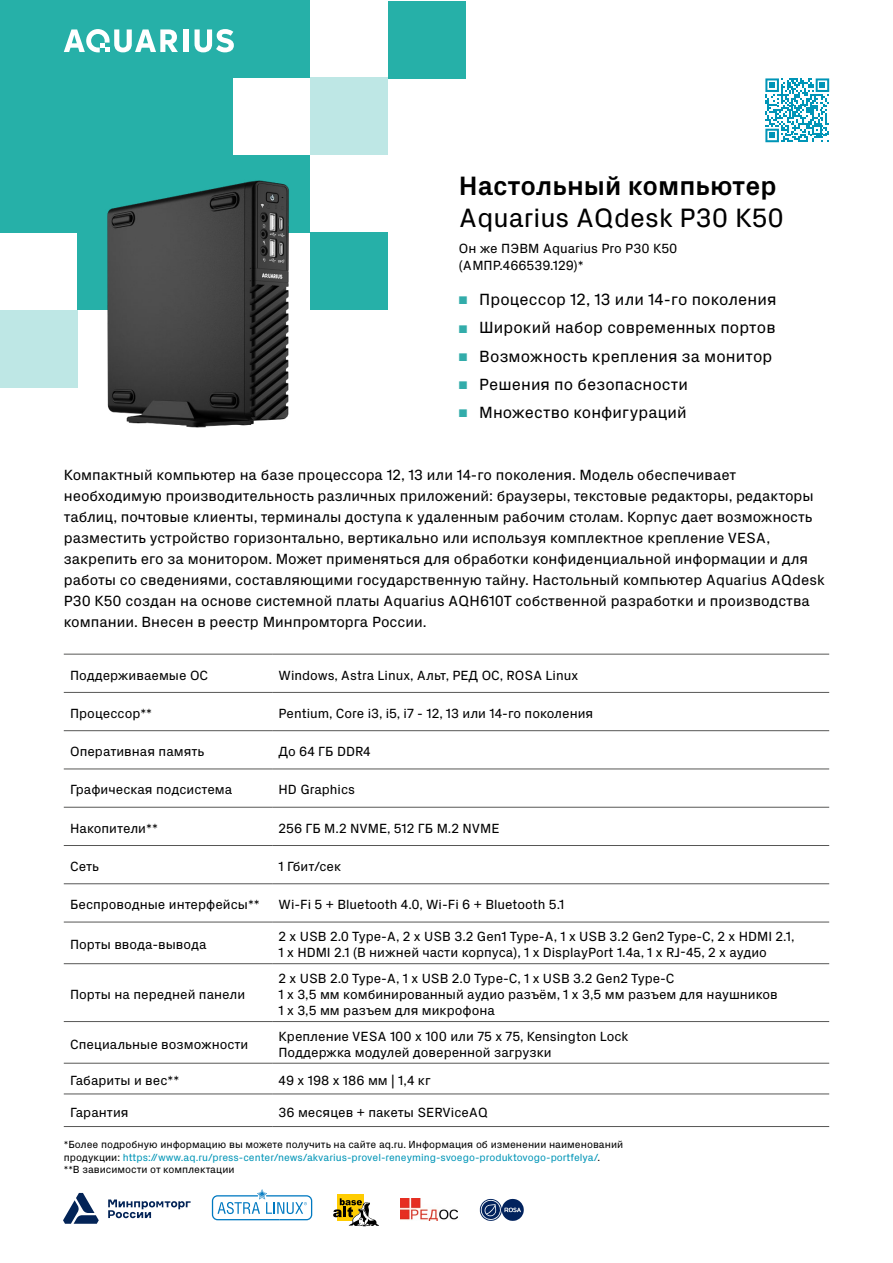
<style>
.page{position:relative;width:893px;height:1263px;background:#fff}
.page>*{position:absolute;margin:0;border:0;box-sizing:border-box;transform-origin:0 0}
.t1{font:27px "Aquariusfont";color:#000}
.t2{font:700 27px "Aquariusfont";color:#000}
.t3{font:16.5px "Aquariusfont";letter-spacing:.005em;color:#000}
.t4{font:15px/21px "Aquariusfont";color:#000}
.t5{font:13.5px/16.2px "Aquariusfont";color:#000}
.t6{font:10.5px/12.6px "Aquariusfont";color:#000}
.s1{font-family:"Arial";color:#32acaa}
.s2{color:#0095b7}
</style>
<div class="page">
<div style="left:0;top:0;width:78px;height:78px;background:#26b0a8"></div>
<div style="left:78px;top:0;width:77px;height:78px;background:#26b0a8"></div>
<div style="left:155px;top:0;width:78px;height:78px;background:#26b0a8"></div>
<div style="left:0;top:78px;width:78px;height:77px;background:#26b0a8"></div>
<div style="left:78px;top:78px;width:77px;height:77px;background:#26b0a8"></div>
<div style="left:155px;top:78px;width:78px;height:77px;background:#26b0a8"></div>
<div style="left:0;top:155px;width:78px;height:78px;background:#26b0a8"></div>
<div style="left:78px;top:155px;width:77px;height:78px;background:#26b0a8"></div>
<div style="left:155px;top:155px;width:78px;height:78px;background:#26b0a8"></div>
<div style="left:233px;top:155px;width:77px;height:78px;background:#26b0a8"></div>
<div style="left:310px;top:233px;width:78px;height:77px;background:#26b0a8"></div>
<div style="left:233px;top:0;width:77px;height:78px;background:#26b0a8"></div>
<div style="left:310px;top:78px;width:78px;height:77px;background:#bee7e5"></div>
<div style="left:183px;top:29px;width:5px;height:23px;background:#fff"></div>
<svg style="left:195px;top:29px;width:39px;height:23px"></svg>
<svg style="left:64px;top:29px;width:114px;height:23px"></svg>
<svg style="left:63px;top:1193px;width:36px;height:31px"></svg>
<svg style="left:108px;top:1199px;width:83px;height:19px"></svg>
<div style="left:0;top:310px;width:78px;height:78px;background:#bee7e5"></div>
<div style="left:388px;top:1px;width:77px;height:77px;background:#26b0a8"></div>
<svg style="left:212px;top:1189px;width:100px;height:31px"></svg>
<div style="left:337px;top:1194px;width:27px;height:26px;background:#fc0"></div>
<svg style="left:333px;top:1198px;width:46px;height:28px"></svg>
<img style="left:400px;top:1199px;width:57px;height:22px">
<svg style="left:480px;top:1199px;width:44px;height:22px"></svg>
<svg style="left:64px;top:691px;width:765px;height:404px"></svg>
<hr style="left:64px;top:654px;width:208px;height:1px;background:#575756">
<hr style="left:272px;top:654px;width:557px;height:1px;background:#575756">
<hr style="left:64px;top:692px;width:208px;height:1px;background:#575756">
<hr style="left:272px;top:692px;width:557px;height:1px;background:#575756">
<hr style="left:64px;top:730px;width:208px;height:1px;background:#575756">
<hr style="left:272px;top:730px;width:557px;height:1px;background:#575756">
<hr style="left:64px;top:768px;width:208px;height:1px;background:#575756">
<hr style="left:272px;top:768px;width:557px;height:1px;background:#575756">
<hr style="left:64px;top:807px;width:208px;height:1px;background:#575756">
<hr style="left:272px;top:807px;width:557px;height:1px;background:#575756">
<hr style="left:64px;top:845px;width:208px;height:1px;background:#575756">
<hr style="left:272px;top:845px;width:557px;height:1px;background:#575756">
<hr style="left:64px;top:883px;width:208px;height:1px;background:#575756">
<hr style="left:272px;top:883px;width:557px;height:1px;background:#575756">
<hr style="left:64px;top:922px;width:208px;height:1px;background:#575756">
<hr style="left:272px;top:922px;width:557px;height:1px;background:#575756">
<hr style="left:64px;top:963px;width:208px;height:1px;background:#575756">
<hr style="left:272px;top:963px;width:557px;height:1px;background:#575756">
<hr style="left:64px;top:1021px;width:208px;height:1px;background:#575756">
<hr style="left:272px;top:1021px;width:557px;height:1px;background:#575756">
<hr style="left:64px;top:1063px;width:208px;height:1px;background:#575756">
<hr style="left:272px;top:1063px;width:557px;height:1px;background:#575756">
<hr style="left:64px;top:1093px;width:208px;height:1px;background:#575756">
<hr style="left:272px;top:1093px;width:557px;height:1px;background:#575756">
<hr style="left:64px;top:1126px;width:208px;height:1px;background:#575756">
<hr style="left:272px;top:1126px;width:557px;height:1px;background:#575756">
<img style="left:77px;top:180px;width:261px;height:248px">
<svg style="left:765px;top:78px;width:64px;height:64px"></svg>
<h1 class="t2" style="left:459px;top:167px;width:320px">Настольный компьютер</h1>
<h1 class="t1" style="left:459px;top:199px;width:327px">Aquarius AQdesk P30 K50</h1>
<p class="t5" style="left:459px;top:240px;width:220px">Он же ПЭВМ Aquarius Pro P30 K50 (АМПР.466539.129)*</p>
<p class="t3" style="left:458px;top:288px;width:320px"><span class="s1">■</span> Процессор 12, 13 или 14-го поколения</p>
<p class="t3" style="left:458px;top:316px;width:319px"><span class="s1">■</span> Широкий набор современных портов</p>
<p class="t3" style="left:458px;top:345px;width:316px"><span class="s1">■</span> Возможность крепления за монитор</p>
<p class="t3" style="left:458px;top:373px;width:232px"><span class="s1">■</span> Решения по безопасности</p>
<p class="t3" style="left:458px;top:401px;width:230px"><span class="s1">■</span> Множество конфигураций</p>
<p class="t4" style="left:64px;top:463px;width:762px">Компактный компьютер на базе процессора 12, 13 или 14-го поколения. Модель обеспечивает необходимую производительность различных приложений: браузеры, текстовые редакторы, редакторы таблиц, почтовые клиенты, терминалы доступа к удаленным рабочим столам. Корпус дает возможность разместить устройство горизонтально, вертикально или используя комплектное крепление VESA, закрепить его за монитором. Может применяться для обработки конфиденциальной информации и для работы со сведениями, составляющими государственную тайну. Настольный компьютер Aquarius AQdesk P30 K50 создан на основе системной платы Aquarius AQH610T собственной разработки и производства компании. Внесен в реестр Минпромторга России.</p>
<p class="t5" style="left:70px;top:666px;width:139px">Поддерживаемые ОС</p>
<p class="t5" style="left:279px;top:666px;width:301px">Windows, Astra Linux, Альт, РЕД ОС, ROSA Linux</p>
<p class="t5" style="left:70px;top:704px;width:83px">Процессор**</p>
<p class="t5" style="left:279px;top:704px;width:316px">Pentium, Core i3, i5, i7 - 12, 13 или 14-го поколения</p>
<p class="t5" style="left:70px;top:743px;width:136px">Оперативная память</p>
<p class="t5" style="left:279px;top:743px;width:94px">До 64 ГБ DDR4</p>
<p class="t5" style="left:70px;top:781px;width:164px">Графическая подсистема</p>
<p class="t5" style="left:279px;top:781px;width:78px">HD Graphics</p>
<p class="t5" style="left:70px;top:819px;width:89px">Накопители**</p>
<p class="t5" style="left:279px;top:819px;width:223px">256 ГБ M.2 NVME, 512 ГБ M.2 NVME</p>
<p class="t5" style="left:70px;top:858px;width:30px">Сеть</p>
<p class="t5" style="left:279px;top:858px;width:64px">1 Гбит/сек</p>
<p class="t5" style="left:70px;top:896px;width:191px">Беспроводные интерфейсы**</p>
<p class="t5" style="left:279px;top:896px;width:287px">Wi-Fi 5 + Bluetooth 4.0, Wi-Fi 6 + Bluetooth 5.1</p>
<p class="t5" style="left:70px;top:936px;width:138px">Порты ввода-вывода</p>
<p class="t5" style="left:279px;top:928px;width:517px">2 x USB 2.0 Type-A, 2 x USB 3.2 Gen1 Type-A, 1 x USB 3.2 Gen2 Type-C, 2 x HDMI 2.1,<br>1 x HDMI 2.1 (В нижней части корпуса), 1 x DisplayPort 1.4a, 1 x RJ-45, 2 х аудио</p>
<p class="t5" style="left:70px;top:986px;width:177px">Порты на передней панели</p>
<p class="t5" style="left:279px;top:969px;width:501px">2 x USB 2.0 Type-A, 1 х USB 2.0 Type-C, 1 x USB 3.2 Gen2 Type-C<br>1 х 3,5 мм комбинированный аудио разъём, 1 х 3,5 мм разъем для наушников<br>1 х 3,5 мм разъем для микрофона</p>
<p class="t5" style="left:70px;top:1035px;width:180px">Специальные возможности</p>
<p class="t5" style="left:279px;top:1027px;width:351px">Крепление VESA 100 х 100 или 75 х 75, Kensington Lock<br>Поддержка модулей доверенной загрузки</p>
<p class="t5" style="left:70px;top:1071px;width:111px">Габариты и вес**</p>
<p class="t5" style="left:279px;top:1071px;width:154px">49 х 198 х 186 мм | 1,4 кг</p>
<p class="t5" style="left:70px;top:1103px;width:60px">Гарантия</p>
<p class="t5" style="left:279px;top:1103px;width:211px">36 месяцев + пакеты SERViceAQ</p>
<p class="t6" style="left:64px;top:1138px;width:561px">*Более подробную информацию вы можете получить на сайте aq.ru. Информация об изменении наименований продукции: <span class="s2">https://www.aq.ru/press-center/news/akvarius-provel-reneyming-svoego-produktovogo-portfelya/</span>.<br>**В зависимости от комплектации</p>
</div>
